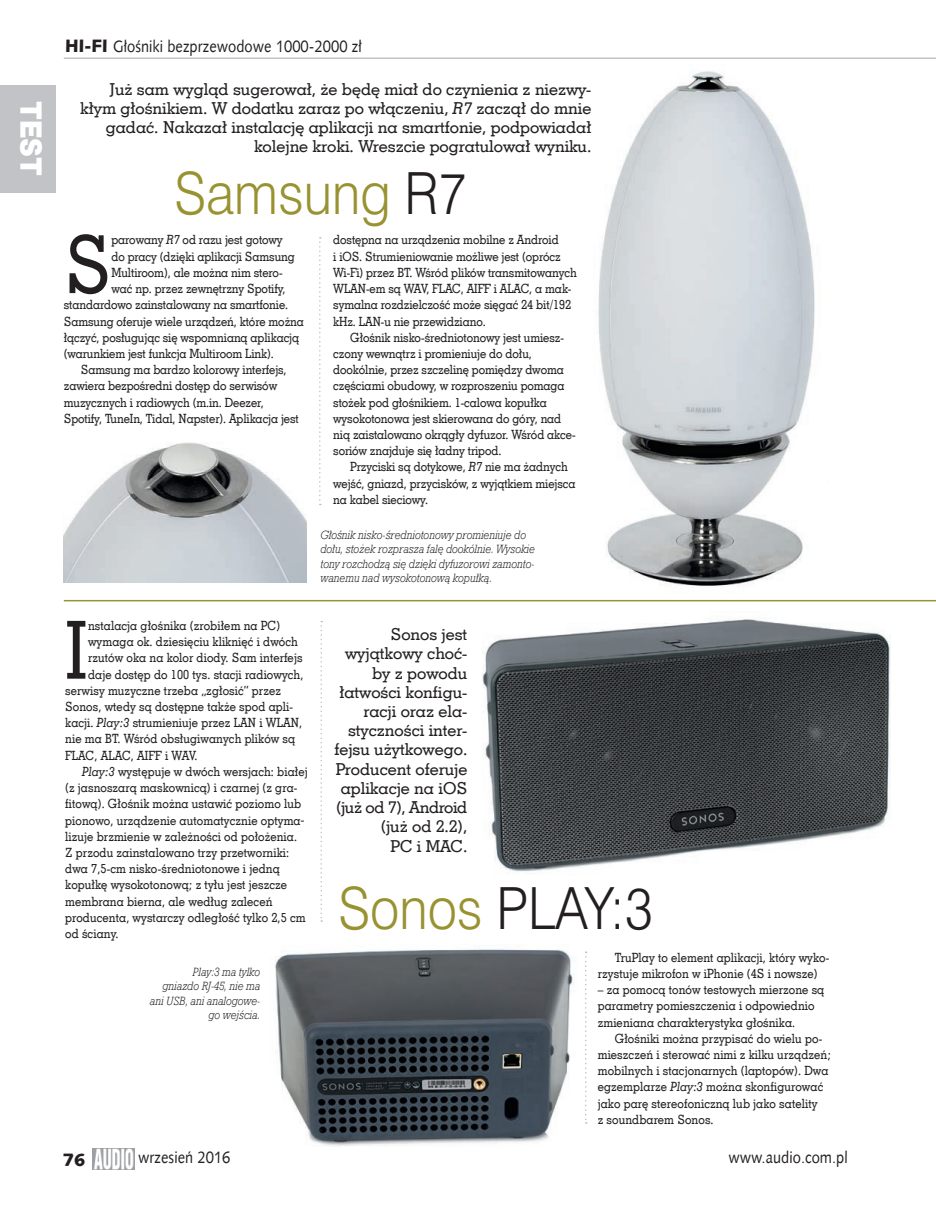
<style>
.page{position:relative;width:936px;height:1212px;background:#fff}
.page>*{position:absolute;margin:0;border:0;box-sizing:border-box;transform-origin:0 0}
.t1{font:80.25px "Geo Slab 703 Md EU";color:#231f20;scale:.9 1}
.t2{font:54px "Swis 721 Lt PL";color:#231f20;scale:.9 1}
.t3{font:54px "Swis 721 Lt PL";color:#989231;scale:.9 1}
.t4{font:27.15px "Swis 721 Blk 2 EU";color:#fff;scale:.9 1}
.t5{font:18px "Humanst 531 Blk EU";color:#231f20}
.t6{font:16.5px/19.2px "Geo Slab 703 Md EU";color:#231f20;text-align:right}
.t7{font:16.5px "Humanst 531 EU";color:#231f20;scale:.9 1}
.t8{font:12.75px/16.2px "Geo Slab 703 Md EU";letter-spacing:.01em;color:#231f20;scale:.9 1}
.t9{font:italic 12px/14.4px "Geo Slab 712 Lt EU";color:#231f20;scale:.9 1}
.s1{font-family:"Humanst 531 Blk EU";font-size:18px}
.s2{font-style:italic}
.s3{color:#231f20}
.s4{color:#989231}
</style>
<div class="page">
<hr style="left:64px;top:58px;width:871px;height:1px;background:#c2c3c6">
<div style="left:0;top:85px;width:55px;height:107px;background:#c2c3c6"></div>
<img style="left:93px;top:1148px;width:41px;height:21px">
<hr style="left:64px;top:600px;width:871px;height:1px;background:#989231">
<svg style="left:585px;top:951px;width:1px;height:173px"></svg>
<svg style="left:319px;top:237px;width:2px;height:268px"></svg>
<svg style="left:320px;top:621px;width:2px;height:301px"></svg>
<img style="left:598px;top:71px;width:217px;height:516px">
<img style="left:64px;top:442px;width:242px;height:141px">
<img style="left:482px;top:619px;width:409px;height:253px">
<img style="left:275px;top:949px;width:298px;height:198px">
<h3 class="t4" style="left:50px;top:101px;width:85px;rotate:90deg">TEST</h3>
<p class="t7" style="left:65px;top:36px;width:331px"><span class="s1">HI-FI</span> Głośniki bezprzewodowe 1000-2000 zł</p>
<p class="t6" style="left:80px;top:79px;width:512px">Już sam wygląd sugerował, że będę miał do czynienia z niezwy&shy;kłym głośnikiem. W dodatku zaraz po włączeniu, <span class="s2">R7</span> zaczął do mnie gadać. Nakazał instalację aplikacji na smartfonie, podpowiadał kolejne kroki. Wreszcie pogratulował wyniku.</p>
<h2 class="t3" style="left:174px;top:158px;width:326px">Samsung <span class="s3">R7</span></h2>
<h1 class="t1" style="left:64px;top:216px;width:55px">S</h1>
<p class="t8" style="left:111px;top:232px;width:192px">parowany <span class="s2">R7</span> od razu jest gotowy</p>
<p class="t8" style="left:111px;top:248px;width:205px">do pracy (dzięki aplikacji Samsung</p>
<p class="t8" style="left:111px;top:264px;width:192px">Multiroom), ale można nim stero-</p>
<p class="t8" style="left:111px;top:280px;width:195px">wać np. przez zewnętrzny Spotify,</p>
<p class="t8" style="left:64px;top:297px;width:251px">standardowo zainstalowany na smartfonie.</p>
<p class="t8" style="left:64px;top:313px;width:268px">Samsung oferuje wiele urządzeń, które można</p>
<p class="t8" style="left:64px;top:329px;width:263px">łączyć, posługując się wspomnianą aplikacją</p>
<p class="t8" style="left:64px;top:345px;width:235px">(warunkiem jest funkcja Multiroom Link).</p>
<p class="t8" style="left:81px;top:361px;width:230px">Samsung ma bardzo kolorowy interfejs,</p>
<p class="t8" style="left:64px;top:378px;width:238px">zawiera bezpośredni dostęp do serwisów</p>
<p class="t8" style="left:64px;top:394px;width:224px">muzycznych i radiowych (m.in. Deezer,</p>
<p class="t8" style="left:64px;top:410px;width:262px">Spotify, TuneIn, Tidal, Napster). Aplikacja jest</p>
<p class="t8" style="left:333px;top:232px;width:272px">dostępna na urządzenia mobilne z Android<br>i iOS. Strumieniowanie możliwe jest (oprócz Wi-Fi) przez BT. Wśród plików transmitowanych WLAN-em są WAV, FLAC, AIFF i ALAC, a mak&shy;symalna rozdzielczość może sięgać 24 bit/192 kHz. LAN-u nie przewidziano.</p>
<p class="t8" style="left:333px;top:329px;width:271px;text-indent:17px">Głośnik nisko-średniotonowy jest umiesz&shy;czony wewnątrz i promieniuje do dołu, dookólnie, przez szczelinę pomiędzy dwoma częściami obudowy, w rozproszeniu pomaga stożek pod głośnikiem. 1-calowa kopułka wysokotonowa jest skierowana do góry, nad nią zaistalowano okrągły dyfuzor. Wśród akce&shy;soriów znajduje się ładny tripod.</p>
<p class="t8" style="left:333px;top:459px;width:270px;text-indent:17px">Przyciski są dotykowe, <span class="s2">R7</span> nie ma żadnych wejść, gniazd, przycisków, z wyjątkiem miejsca na kabel sieciowy.</p>
<p class="t9" style="left:321px;top:527px;width:240px">Głośnik nisko-średniotonowy promieniuje do dołu, stożek rozprasza falę dookólnie. Wysokie tony rozchodzą się dzięki dyfuzorowi zamonto&shy;wanemu nad wysokotonową kopułką.</p>
<h1 class="t1" style="left:65px;top:601px;width:26px">I</h1>
<p class="t8" style="left:88px;top:617px;width:215px">nstalacja głośnika (zrobiłem na PC)</p>
<p class="t8" style="left:88px;top:633px;width:234px">wymaga ok. dziesięciu kliknięć i dwóch</p>
<p class="t8" style="left:88px;top:650px;width:240px">rzutów oka na kolor diody. Sam interfejs</p>
<p class="t8" style="left:88px;top:666px;width:241px">daje dostęp do 100 tys. stacji radiowych,</p>
<p class="t8" style="left:65px;top:682px;width:241px">serwisy muzyczne trzeba „zgłosić” przez</p>
<p class="t8" style="left:65px;top:698px;width:254px">Sonos, wtedy są dostępne także spod apli-</p>
<p class="t8" style="left:65px;top:714px;width:265px">kacji. <span class="s2">Play:3</span> strumieniuje przez LAN i WLAN,</p>
<p class="t8" style="left:65px;top:731px;width:257px">nie ma BT. Wśród obsługiwanych plików są</p>
<p class="t8" style="left:65px;top:747px;width:148px">FLAC, ALAC, AIFF i WAV.</p>
<p class="t8" style="left:82px;top:763px;width:252px"><span class="s2">Play:3</span> występuje w dwóch wersjach: białej</p>
<p class="t8" style="left:65px;top:779px;width:259px">(z jasnoszarą maskownicą) i czarnej (z gra-</p>
<p class="t8" style="left:65px;top:795px;width:264px">fitową). Głośnik można ustawić poziomo lub</p>
<p class="t8" style="left:65px;top:812px;width:267px">pionowo, urządzenie automatycznie optyma-</p>
<p class="t8" style="left:65px;top:828px;width:259px">lizuje brzmienie w zależności od położenia.</p>
<p class="t8" style="left:65px;top:844px;width:250px">Z przodu zainstalowano trzy przetworniki:</p>
<p class="t8" style="left:65px;top:860px;width:240px">dwa 7,5-cm nisko-średniotonowe i jedną</p>
<p class="t8" style="left:65px;top:876px;width:248px">kopułkę wysokotonową; z tyłu jest jeszcze</p>
<p class="t8" style="left:65px;top:893px;width:232px">membrana bierna, ale według zaleceń</p>
<p class="t8" style="left:65px;top:909px;width:268px">producenta, wystarczy odległość tylko 2,5 cm</p>
<p class="t8" style="left:65px;top:925px;width:61px">od ściany.</p>
<p class="t9" style="left:150px;top:964px;width:124px;text-align:right">Play:3 ma tylko<br>gniazdo RJ-45, nie ma ani USB, ani analogowe&shy;go wejścia.</p>
<p class="t6" style="left:334px;top:625px;width:134px">Sonos jest wyjątkowy choć&shy;by z powodu łatwości konfigu&shy;racji oraz ela&shy;styczności inter&shy;fejsu użytkowego.<br>Producent oferuje aplikacje na iOS (już od 7), Android (już od 2.2),<br>PC i MAC.</p>
<h2 class="t2" style="left:338px;top:873px;width:351px"><span class="s4">Sonos</span> PLAY:3</h2>
<p class="t8" style="left:597px;top:949px;width:259px;text-indent:17px">TruPlay to element aplikacji, który wyko&shy;rzystuje mikrofon w iPhonie (4S i nowsze)</p>
<p class="t8" style="left:597px;top:981px;width:253px">– za pomocą tonów testowych mierzone są parametry pomieszczenia i odpowiednio zmieniana charakterystyka głośnika.</p>
<p class="t8" style="left:597px;top:1030px;width:261px;text-indent:17px">Głośniki można przypisać do wielu po&shy;mieszczeń i sterować nimi z kilku urządzeń; mobilnych i stacjonarnych (laptopów). Dwa egzemplarze <span class="s2">Play:3</span> można skonfigurować jako parę stereofoniczną lub jako satelity<br>z soundbarem Sonos.</p>
<h3 class="t5" style="left:63px;top:1148px;width:24px">76</h3>
<p class="t7" style="left:138px;top:1147px;width:104px">wrzesień 2016</p>
<p class="t7" style="left:728px;top:1146px;width:134px">www.audio.com.pl</p>
</div>
